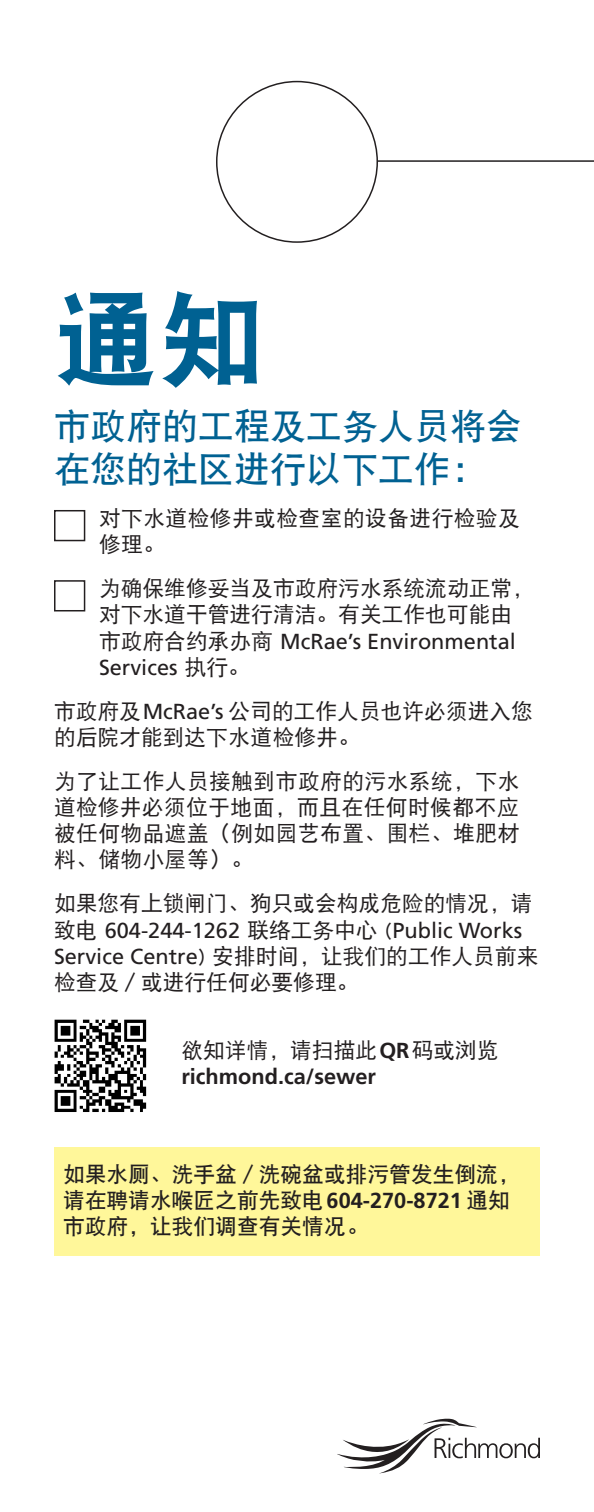
<style>
.page{position:relative;width:594px;height:1512px;background:#fff}
.page>*{position:absolute;margin:0;border:0;box-sizing:border-box;transform-origin:0 0}
.t1{font:105px "DFP Hei W9";color:#006192}
.t2{font:36px/43.2px "DFP Hei W7";color:#006192}
.t3{font:21.75px/26.1px "DFP Hei W5";color:#231f20}
.t4{font:21.75px/26.1px "DFP Hei W7";color:#231f20}
.t5{font:700 21.75px/26.1px "Frutiger";color:#231f20}
.t6{font:21.75px/26.1px "DFP Hei W5";letter-spacing:.02em;color:#231f20}
.s1{font-family:"Frutiger"}
.s2{font-family:"DFP Hei W5";font-weight:400}
.s3{font-family:"Frutiger";font-weight:700}
</style>
<div class="page">
<hr style="left:378px;top:160px;width:216px;height:2px;background:#231f20">
<div style="left:54px;top:510px;width:31px;height:31px;border:2px solid #231f20"></div>
<div style="left:54px;top:580px;width:31px;height:31px;border:2px solid #231f20"></div>
<div style="left:54px;top:1147px;width:486px;height:109px;background:#fff79a"></div>
<svg style="left:337px;top:1418px;width:203px;height:55px"></svg>
<img style="left:54px;top:1019px;width:93px;height:93px">
<p class="t1" style="left:54px;top:283px;width:212px">通知</p>
<p class="t2" style="left:54px;top:404px;width:469px">市政府的工程及工务人员将会在您的社区进行以下工作：</p>
<p class="t6" style="left:99px;top:505px;width:423px">对下水道检修井或检查室的设备进行检验及修理。</p>
<p class="t3" style="left:99px;top:575px;width:436px">为确保维修妥当及市政府污水系统流动正常，对下水道干管进行清洁。有关工作也可能由市政府合约承办商 <span class="s1">McRae’s Environmental<br>Services</span> 执行。</p>
<p class="t3" style="left:54px;top:698px;width:481px">市政府及<span class="s1">McRae’s</span> 公司的工作人员也许必须进入您的后院才能到达下水道检修井。</p>
<p class="t3" style="left:54px;top:768px;width:467px;text-align:justify">为了让工作人员接触到市政府的污水系统，下水道检修井必须位于地面，而且在任何时候都不应被任何物品遮盖（例如园艺布置、围栏、堆肥材料、储物小屋等）。</p>
<p class="t3" style="left:54px;top:890px;width:486px">如果您有上锁闸门、狗只或会构成危险的情况，请致电 <span class="s1">604-244-1262</span> 联络工务中心 (<span class="s1">Public Works<br>Service Centre</span>) 安排时间，让我们的工作人员前来检查及／或进行任何必要修理。</p>
<p class="t5" style="left:181px;top:1037px;width:319px"><span class="s2">欲知详情，请扫描此</span>QR<span class="s2">码或浏览</span>richmond.ca/sewer</p>
<p class="t4" style="left:63px;top:1160px;width:458px">如果水厕、洗手盆／洗碗盆或排污管发生倒流，请在聘请水喉匠之前先致电<span class="s3">604-270-8721</span> 通知市政府，让我们调查有关情况。</p>
</div>
